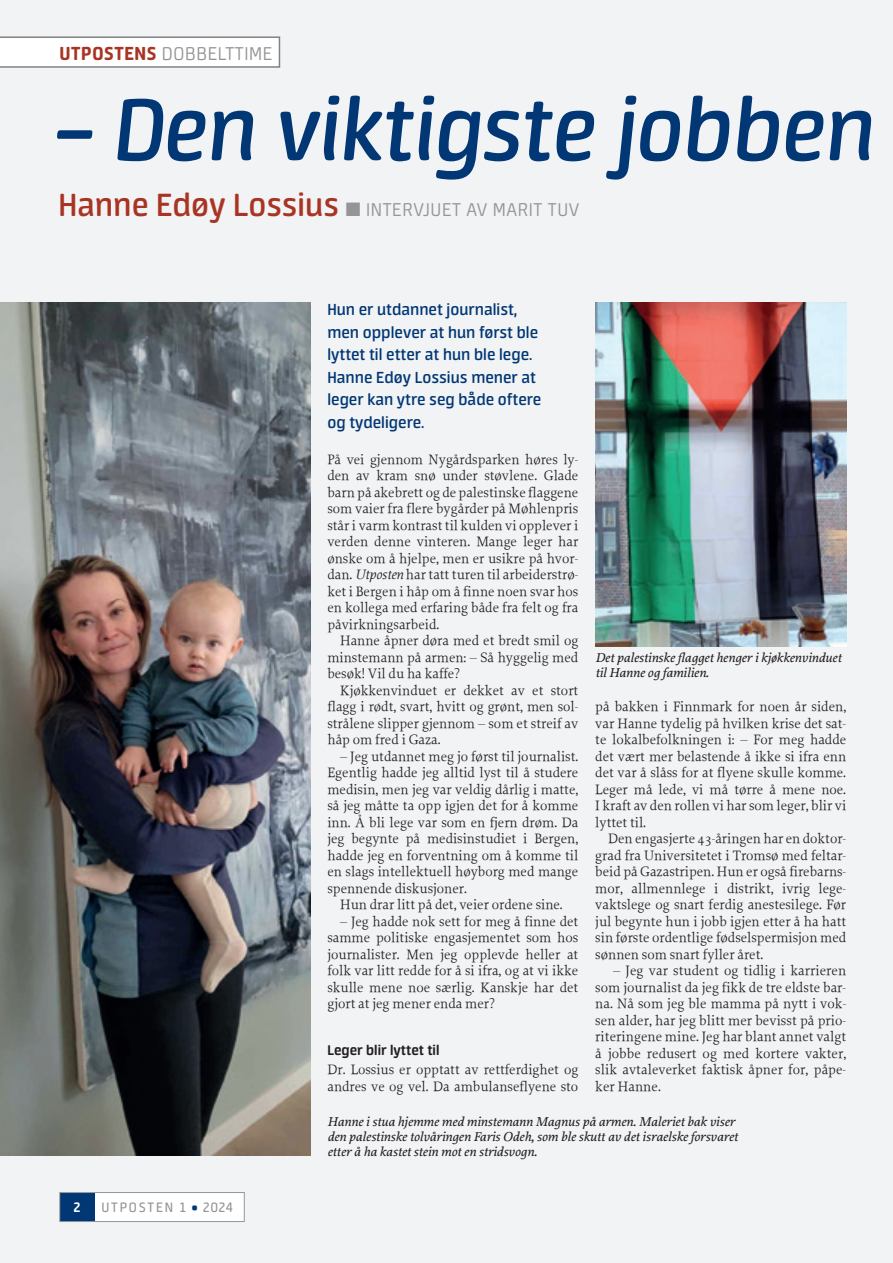
<style>
.page{position:relative;width:893px;height:1263px;background:#f2f3f4}
.page>*{position:absolute;margin:0;border:0;box-sizing:border-box;transform-origin:0 0}
.t1{font:italic 600 99px "Neuron";letter-spacing:-.01em;color:#013775}
.t2{font:300 21px "Neuron";letter-spacing:.03em;color:#939598}
.t3{font:600 18px/22.5px "Neuron";color:#013775}
.t4{font:700 15.75px "Neuron";color:#231f20}
.t5{font:15.3px "Neuron";letter-spacing:.115em;color:#939598}
.t6{font:700 15.3px "Neuron";color:#fff}
.t7{font:14.25px/16.5px "Proforma";color:#231f20;text-align:justify}
.t8{font:italic 500 13.5px/15px "Proforma";color:#231f20}
.s1{font-weight:800;color:#a83423}
.s2{font-weight:600;font-size:36px;color:#a83423}
.s3{font-style:italic}
.s4{font-weight:900;color:#013775}
</style>
<div class="page">
<svg style="left:0;top:36px;width:280px;height:32px"></svg>
<div style="left:60px;top:1192px;width:184px;height:29px;background:#fff"></div>
<div style="left:60px;top:1192px;width:35px;height:29px;background:#013775"></div>
<div style="left:60px;top:1192px;width:184px;height:30px;border:1px solid #939598"></div>
<img style="left:595px;top:302px;width:251px;height:344px">
<img style="left:0;top:302px;width:310px;height:853px">
<h2 class="t2" style="left:60px;top:42px;width:214px"><span class="s1">UTPOSTENS</span> DOBBELTTIME</h2>
<h1 class="t1" style="left:54px;top:75px;width:823px">– Den viktigste jobben</h1>
<h2 class="t2" style="left:58px;top:199px;width:522px"><span class="s2">Hanne Edøy Lossius</span> ■ INTERVJUET AV MARIT TUV</h2>
<p class="t3" style="left:327px;top:298px;width:215px">Hun er utdannet journalist, men opplever at hun først ble lyttet til etter at hun ble lege.<br>Hanne Edøy Lossius mener at leger kan ytre seg både oftere og tydeligere.</p>
<p class="t7" style="left:327px;top:451px;width:252px">På vei gjennom Nygårdsparken høres ly&shy;den av kram snø under støvlene. Glade barn på akebrett og de palestinske flaggene som vaier fra flere bygårder på Møhlenpris står i varm kontrast til kulden vi opplever i verden denne vinteren. Mange leger har ønske om å hjelpe, men er usikre på hvor&shy;dan. <span class="s3">Utposten</span> har tatt turen til arbeiderstrø&shy;ket i Bergen i håp om å finne noen svar hos en kollega med erfaring både fra felt og fra påvirkningsarbeid.</p>
<p class="t7" style="left:327px;top:632px;width:252px;text-indent:13px">Hanne åpner døra med et bredt smil og minstemann på armen: – Så hyggelig med besøk! Vil du ha kaffe?</p>
<p class="t7" style="left:327px;top:682px;width:252px;text-indent:13px">Kjøkkenvinduet er dekket av et stort flagg i rødt, svart, hvitt og grønt, men sol&shy;strålene slipper gjennom – som et streif av håp om fred i Gaza.</p>
<p class="t7" style="left:327px;top:748px;width:252px;text-indent:13px">– Jeg utdannet meg jo først til journalist.<br>Egentlig hadde jeg alltid lyst til å studere medisin, men jeg var veldig dårlig i matte, så jeg måtte ta opp igjen det for å komme inn. Å bli lege var som en fjern drøm. Da jeg begynte på medisinstudiet i Bergen, hadde jeg en forventning om å komme til en slags intellektuell høyborg med mange spennende diskusjoner.</p>
<p class="t7" style="left:340px;top:896px;width:224px">Hun drar litt på det, veier ordene sine.</p>
<p class="t7" style="left:327px;top:913px;width:252px;text-indent:13px">– Jeg hadde nok sett for meg å finne det samme politiske engasjementet som hos journalister. Men jeg opplevde heller at folk var litt redde for å si ifra, og at vi ikke skulle mene noe særlig. Kanskje har det gjort at jeg mener enda mer?</p>
<p class="t4" style="left:327px;top:1041px;width:114px">Leger blir lyttet til</p>
<p class="t7" style="left:327px;top:1061px;width:252px">Dr. Lossius er opptatt av rettferdighet og andres ve og vel. Da ambulanseflyene sto</p>
<p class="t8" style="left:595px;top:649px;width:248px">Det palestinske flagget henger i kjøkkenvinduet til Hanne og familien.</p>
<p class="t7" style="left:595px;top:698px;width:252px">på bakken i Finnmark for noen år siden, var Hanne tydelig på hvilken krise det sat&shy;te lokalbefolkningen i: – For meg hadde det vært mer belastende å ikke si ifra enn det var å slåss for at flyene skulle komme.<br>Leger må lede, vi må tørre å mene noe.<br>I kraft av den rollen vi har som leger, blir vi lyttet til.</p>
<p class="t7" style="left:595px;top:830px;width:252px;text-indent:13px">Den engasjerte 43-åringen har en doktor&shy;grad fra Universitetet i Tromsø med feltar&shy;beid på Gazastripen. Hun er også firebarns&shy;mor, allmennlege i distrikt, ivrig lege&shy;vaktslege og snart ferdig anestesilege. Før jul begynte hun i jobb igjen etter å ha hatt sin første ordentlige fødselspermisjon med sønnen som snart fyller året.</p>
<p class="t7" style="left:595px;top:962px;width:252px;text-indent:18px">– Jeg var student og tidlig i karrieren som journalist da jeg fikk de tre eldste bar&shy;na. Nå som jeg ble mamma på nytt i vok&shy;sen alder, har jeg blitt mer bevisst på prio&shy;riteringene mine. Jeg har blant annet valgt å jobbe redusert og med kortere vakter, slik avtaleverket faktisk åpner for, påpe&shy;ker Hanne.</p>
<p class="t6" style="left:73px;top:1198px;width:9px">2</p>
<p class="t5" style="left:101px;top:1199px;width:133px">UTPOSTEN 1 <span class="s4">•</span> 2024</p>
<p class="t8" style="left:327px;top:1114px;width:412px">Hanne i stua hjemme med minstemann Magnus på armen. Maleriet bak viser den palestinske tolvåringen Faris Odeh, som ble skutt av det israelske forsvaret etter å ha kastet stein mot en stridsvogn.</p>
</div>
